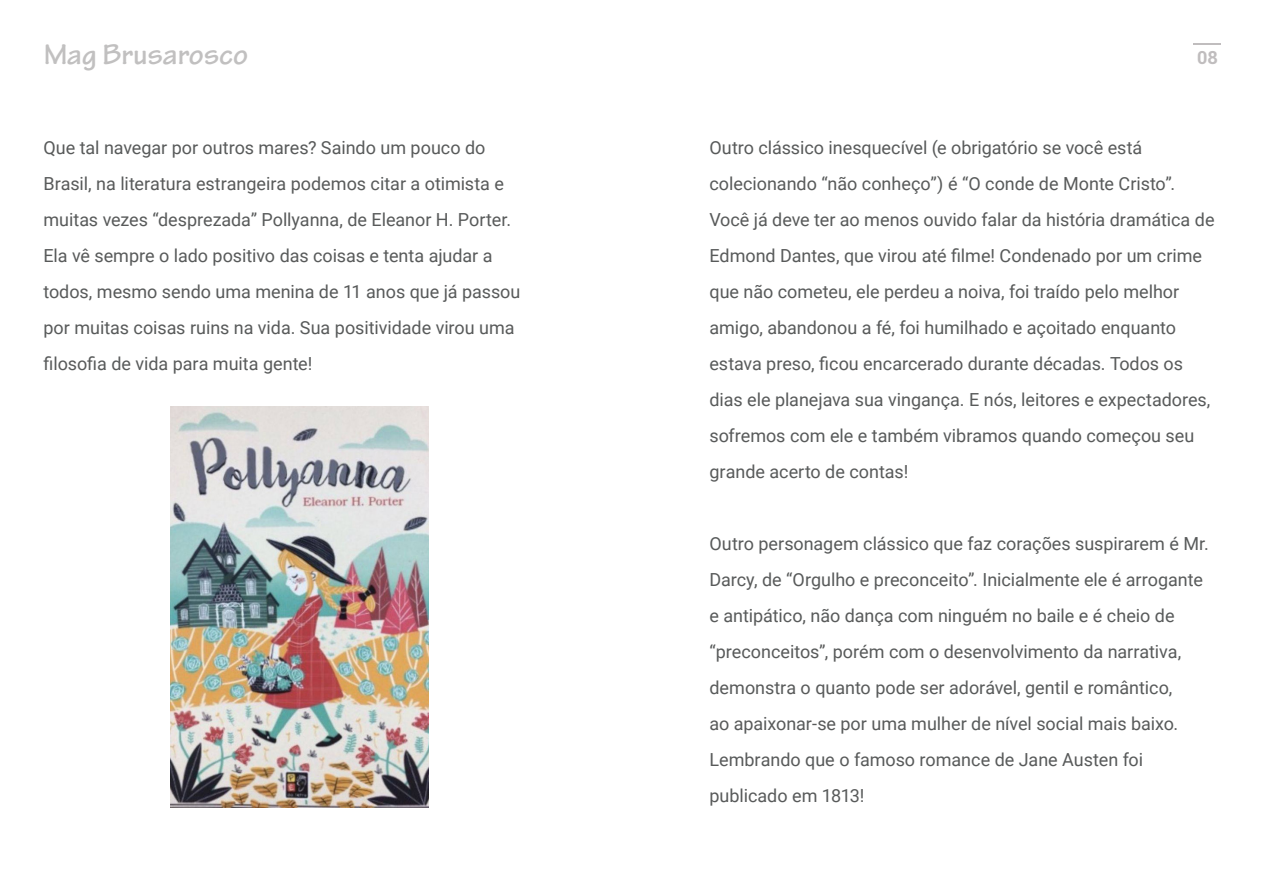
<style>
.page{position:relative;width:1263px;height:893px;background:#fff}
.page>*{position:absolute;margin:0;border:0;box-sizing:border-box;transform-origin:0 0}
.t1{font:700 30.6px "Tekton Pro";color:#bfbebe}
.t2{font:18px/36px "Roboto";color:#585a5a}
.t3{font:700 18px "Roboto";color:#c0bdbe}
</style>
<div class="page">
<svg style="left:1194px;top:43px;width:27px;height:1px"></svg>
<img style="left:170px;top:407px;width:258px;height:401px">
<h1 class="t1" style="left:43px;top:36px;width:207px">Mag Brusarosco</h1>
<p class="t3" style="left:1197px;top:45px;width:22px">08</p>
<p class="t2" style="left:44px;top:129px;width:478px">Que tal navegar por outros mares? Saindo um pouco do Brasil, na literatura estrangeira podemos citar a otimista e muitas vezes “desprezada” Pollyanna, de Eleanor H. Porter.<br>Ela vê sempre o lado positivo das coisas e tenta ajudar a todos, mesmo sendo uma menina de 11 anos que já passou por muitas coisas ruins na vida. Sua positividade virou uma filosofia de vida para muita gente!</p>
<p class="t2" style="left:709px;top:129px;width:506px">Outro clássico inesquecível (e obrigatório se você está colecionando “não conheço”) é “O conde de Monte Cristo”.<br>Você já deve ter ao menos ouvido falar da história dramática de Edmond Dantes, que virou até filme! Condenado por um crime que não cometeu, ele perdeu a noiva, foi traído pelo melhor amigo, abandonou a fé, foi humilhado e açoitado enquanto estava preso, ficou encarcerado durante décadas. Todos os dias ele planejava sua vingança. E nós, leitores e expectadores, sofremos com ele e também vibramos quando começou seu grande acerto de contas!</p>
<p class="t2" style="left:709px;top:525px;width:501px">Outro personagem clássico que faz corações suspirarem é Mr.<br>Darcy, de “Orgulho e preconceito”. Inicialmente ele é arrogante e antipático, não dança com ninguém no baile e é cheio de “preconceitos”, porém com o desenvolvimento da narrativa, demonstra o quanto pode ser adorável, gentil e romântico,<br>ao apaixonar-se por uma mulher de nível social mais baixo.<br>Lembrando que o famoso romance de Jane Austen foi publicado em 1813!</p>
</div>
